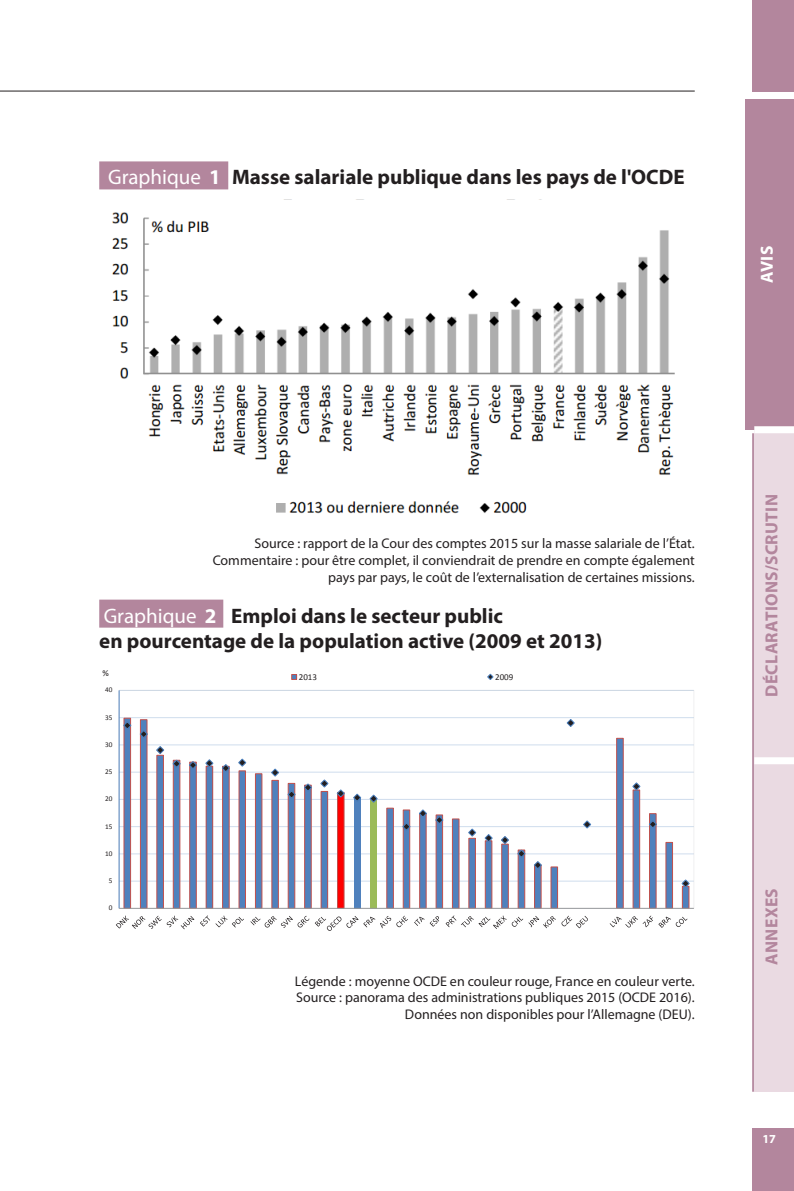
<style>
.page{position:relative;width:794px;height:1191px;background:#fff}
.page>*{position:absolute;margin:0;border:0;box-sizing:border-box;transform-origin:0 0}
.Titre_illustrations{font:700 21px/25.2px "Myriad Pro";color:#231f20}
.t1{font:700 17.5px "Myriad Pro";letter-spacing:.02em;color:#b3869d}
.t2{font:700 17.5px "Myriad Pro";color:#fff}
.Source_tableau{font:14px/16.8px "Myriad Pro";color:#231f20;text-align:right}
.t3{font:700 12.25px "Myriad Pro";color:#fff}
.t4{font:8.92px "Calibri";color:#231f20}
.t5{font:7.17px "Calibri";color:#231f20}
.s1{font-weight:400;color:#fff}
.s2{color:#fff}
</style>
<div class="page">
<div style="left:752px;top:1129px;width:42px;height:62px;background:#b3869d"></div>
<div style="left:752px;top:0;width:42px;height:91px;background:#b3869d"></div>
<div style="left:754px;top:430px;width:40px;height:330px;background:#eadae2"></div>
<div style="left:754px;top:761px;width:40px;height:330px;background:#eadae2"></div>
<hr style="left:752px;top:433px;width:2px;height:658px;background:#b3869d">
<div style="left:745px;top:99px;width:49px;height:331px;background:#b3869d"></div>
<div style="left:754px;top:426px;width:40px;height:7px;background:#fff"></div>
<div style="left:754px;top:757px;width:40px;height:7px;background:#fff"></div>
<hr style="left:0;top:91px;width:694px;height:1px;background:#231f20">
<div style="left:99px;top:161px;width:129px;height:28px;background:#b3869d"></div>
<div style="left:99px;top:599px;width:124px;height:28px;background:#b3869d"></div>
<img style="left:112px;top:199px;width:563px;height:315px">
<hr style="left:119px;top:880px;width:575px;height:1px;background:#edf2f8">
<hr style="left:119px;top:853px;width:575px;height:1px;background:#e2eaf4">
<hr style="left:119px;top:826px;width:575px;height:1px;background:#d5e1ef">
<hr style="left:119px;top:799px;width:575px;height:1px;background:#d3dfee">
<hr style="left:119px;top:772px;width:575px;height:1px;background:#dfe8f3">
<hr style="left:119px;top:744px;width:575px;height:1px;background:#e2eaf4">
<hr style="left:119px;top:717px;width:575px;height:1px;background:#d6e2ef">
<svg style="left:123px;top:717px;width:566px;height:191px"></svg>
<hr style="left:119px;top:690px;width:1px;height:218px;background:#4f81bd">
<hr style="left:119px;top:908px;width:575px;height:1px;background:#989a9d">
<svg style="left:123px;top:721px;width:9px;height:9px"></svg>
<svg style="left:139px;top:729px;width:9px;height:9px"></svg>
<svg style="left:156px;top:745px;width:9px;height:9px"></svg>
<svg style="left:172px;top:759px;width:9px;height:9px"></svg>
<svg style="left:188px;top:760px;width:9px;height:9px"></svg>
<svg style="left:205px;top:759px;width:9px;height:8px"></svg>
<svg style="left:221px;top:763px;width:9px;height:9px"></svg>
<svg style="left:238px;top:758px;width:9px;height:9px"></svg>
<svg style="left:271px;top:768px;width:9px;height:9px"></svg>
<svg style="left:287px;top:790px;width:9px;height:9px"></svg>
<svg style="left:303px;top:783px;width:9px;height:9px"></svg>
<svg style="left:320px;top:779px;width:9px;height:9px"></svg>
<svg style="left:336px;top:789px;width:9px;height:9px"></svg>
<svg style="left:353px;top:793px;width:9px;height:9px"></svg>
<svg style="left:369px;top:794px;width:9px;height:9px"></svg>
<svg style="left:402px;top:822px;width:9px;height:9px"></svg>
<svg style="left:418px;top:809px;width:9px;height:9px"></svg>
<svg style="left:435px;top:815px;width:9px;height:9px"></svg>
<svg style="left:468px;top:828px;width:9px;height:9px"></svg>
<svg style="left:484px;top:833px;width:9px;height:9px"></svg>
<svg style="left:500px;top:835px;width:9px;height:9px"></svg>
<svg style="left:517px;top:849px;width:9px;height:9px"></svg>
<svg style="left:533px;top:860px;width:9px;height:9px"></svg>
<svg style="left:566px;top:718px;width:9px;height:9px"></svg>
<svg style="left:582px;top:820px;width:9px;height:9px"></svg>
<svg style="left:632px;top:782px;width:9px;height:9px"></svg>
<svg style="left:648px;top:819px;width:9px;height:9px"></svg>
<svg style="left:681px;top:879px;width:9px;height:9px"></svg>
<svg style="left:116px;top:915px;width:78px;height:14px"></svg>
<svg style="left:200px;top:915px;width:44px;height:12px"></svg>
<svg style="left:250px;top:916px;width:59px;height:12px"></svg>
<svg style="left:315px;top:915px;width:93px;height:16px"></svg>
<svg style="left:414px;top:916px;width:10px;height:10px"></svg>
<svg style="left:430px;top:916px;width:9px;height:10px"></svg>
<svg style="left:445px;top:915px;width:143px;height:14px"></svg>
<svg style="left:609px;top:915px;width:78px;height:12px"></svg>
<svg style="left:291px;top:674px;width:6px;height:6px"></svg>
<svg style="left:487px;top:673px;width:7px;height:7px"></svg>
<p class="Titre_illustrations" style="left:108px;top:164px;width:578px"><span class="s1">Graphique</span> <span class="s2">1</span> Masse salariale publique dans les pays de l'OCDE</p>
<p class="t2" style="left:755px;top:283px;width:39px;rotate:-90deg">AVIS</p>
<p class="Source_tableau" style="left:213px;top:535px;width:483px">Source : rapport de la Cour des comptes 2015 sur la masse salariale de l’État.<br>Commentaire : pour être complet, il conviendrait de prendre en compte également pays par pays, le coût de l’externalisation de certaines missions.</p>
<p class="Titre_illustrations" style="left:99px;top:602px;width:504px"><span class="s1">Graphique</span> <span class="s2">2</span> Emploi dans le secteur public<br>en pourcentage de la population active (2009 et 2013)</p>
<p class="t4" style="left:102px;top:667px;width:8px">%</p>
<p class="t5" style="left:105px;top:685px;width:9px">40</p>
<p class="t5" style="left:105px;top:712px;width:9px">35</p>
<p class="t5" style="left:105px;top:739px;width:9px">30</p>
<p class="t5" style="left:105px;top:767px;width:9px">25</p>
<p class="t5" style="left:105px;top:794px;width:9px">20</p>
<p class="t5" style="left:105px;top:821px;width:9px">15</p>
<p class="t5" style="left:105px;top:848px;width:9px">10</p>
<p class="t5" style="left:109px;top:876px;width:5px">5</p>
<p class="t5" style="left:109px;top:903px;width:5px">0</p>
<p class="t4" style="left:299px;top:670px;width:20px">2013</p>
<p class="t4" style="left:495px;top:670px;width:20px">2009</p>
<p class="Source_tableau" style="left:295px;top:972px;width:401px">Légende : moyenne OCDE en couleur rouge, France en couleur verte.<br>Source : panorama des administrations publiques 2015 (OCDE 2016).<br>Données non disponibles pour l’Allemagne (DEU).</p>
<p class="t1" style="left:760px;top:697px;width:204px;rotate:-90deg">DÉCLARATIONS/SCRUTIN</p>
<p class="t1" style="left:760px;top:964px;width:78px;rotate:-90deg">ANNEXES</p>
<p class="t3" style="left:762px;top:1131px;width:15px">17</p>
</div>
